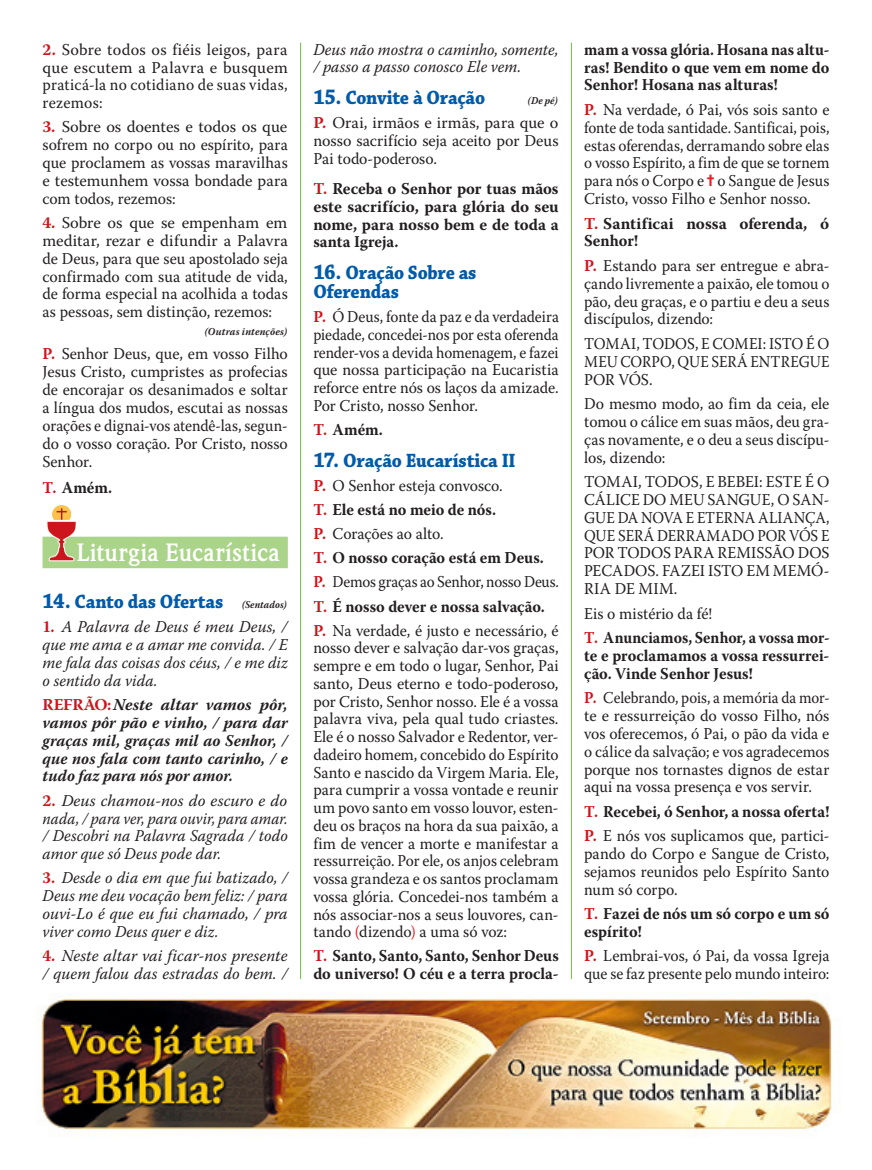
<style>
.page{position:relative;width:872px;height:1170px;background:#fff}
.page>*{position:absolute;margin:0;border:0;box-sizing:border-box;transform-origin:0 0}
.Divisões{font:700 25.5px "Weidemann IT Cby BT";letter-spacing:.005em;color:#fff;scale:.95 1}
.Itens{font:700 20.25px/18.9px "Chaparral Pro";letter-spacing:-.01em;color:#015aaa;scale:.91 1}
.Texto_NORMAL{font:16.5px/17.7px "Warnock Pro";color:#231f20;text-align:justify;scale:.95 1}
.Texto_NORMAL-2{font:16.5px/17.9px "Warnock Pro";color:#231f20;text-align:justify}
.Texto_CANTOS{font:italic 16.5px/17.9px "Warnock Pro";letter-spacing:.005em;color:#231f20;text-align:justify}
.Texto_NORMAL-3{font:16.5px/17.9px "Warnock Pro";color:#231f20;text-align:justify;scale:.9 1}
.Texto_NORMAL-4{font:16.5px/17.7px "Warnock Pro";color:#231f20;text-align:justify;scale:.92 1}
.Texto_NORMAL_sem_lei{font:16.5px/17.9px "Warnock Pro";color:#231f20;text-align:justify;scale:.95 1}
.Texto_CANTOS-2{font:italic 16.5px/17.9px "Warnock Pro";letter-spacing:.005em;color:#231f20;text-align:justify;scale:.95 1}
.Texto_TODOS{font:700 16.5px/17.9px "Warnock Pro";color:#231f20;scale:.95 1}
.Texto_REFRÃO{font:italic 700 16.5px/17.9px "Warnock Pro";letter-spacing:.005em;color:#231f20;text-align:justify}
.Texto_TODOS-2{font:700 16.5px/17.7px "Warnock Pro";color:#231f20;text-align:justify}
.Texto_NORMAL-5{font:16.5px/17.9px "Warnock Pro";color:#231f20;text-align:justify;scale:.96 1}
.Texto_NORMAL_sem_lei-2{font:16.5px/17.9px "Warnock Pro";color:#231f20;text-align:justify;scale:.96 1}
.Texto_TODOS-3{font:700 16.5px/17.9px "Warnock Pro";color:#231f20;text-align:justify;scale:.92 1}
.Texto_TODOS-4{font:700 16.5px/17.9px "Warnock Pro";color:#231f20;text-align:justify;scale:.93 1}
.Texto_TODOS-5{font:700 16.5px/17.7px "Warnock Pro";color:#231f20;scale:.94 1}
.Texto_NORMAL_sem_lei-3{font:16.5px/17.9px "Warnock Pro";color:#231f20;text-align:justify;scale:.92 1}
.Texto_NORMAL-6{font:16.5px "Warnock Pro";color:#231f20;scale:.91 1}
.Texto_NORMAL-7{font:italic 700 10.5px "Warnock Pro";letter-spacing:.025em;color:#231f20;scale:.95 1}
.Itens-2{font:italic 700 10.5px "Warnock Pro";color:#231f20;scale:.91 1}
.s1{font-weight:700;color:#cd151d}
.s2{color:#cd151d}
.s3{font-size:22.5px}
.s4{font-family:"Warnock Pro";font-style:italic;font-size:10.5px;color:#231f20}
.s5{font-weight:700;font-style:normal;color:#cd151d}
.s6{font-style:normal;color:#cd151d}
.s7{color:#ee1d23}
.s8{font-family:"Monotype Sorts";color:#ee1d23}
</style>
<div class="page">
<img style="left:38px;top:957px;width:794px;height:173px">
<div style="left:43px;top:536px;width:245px;height:32px;background:#aad489"></div>
<img style="left:47px;top:505px;width:30px;height:56px">
<hr style="left:300px;top:43px;width:1px;height:936px;background:#71bf44">
<hr style="left:571px;top:43px;width:1px;height:936px;background:#71bf44">
<p class="Texto_NORMAL-2" style="left:43px;top:40px;width:247px"><span class="s1">2.</span> Sobre todos os fiéis leigos, para que escutem a Palavra e busquem praticá-la no cotidiano de suas vidas, rezemos:</p>
<p class="Texto_NORMAL-2" style="left:43px;top:118px;width:247px"><span class="s1">3.</span> Sobre os doentes e todos os que sofrem no corpo ou no espírito, para que proclamem as vossas maravilhas e testemunhem vossa bondade para com todos, rezemos:</p>
<p class="Texto_NORMAL-2" style="left:43px;top:213px;width:247px"><span class="s1">4.</span> Sobre os que se empenham em meditar, rezar e difundir a Palavra de Deus, para que seu apostolado seja confirmado com sua atitude de vida, de forma especial na acolhida a todas as pessoas, sem distinção, rezemos:</p>
<p class="Texto_NORMAL-7" style="left:205px;top:325px;width:88px">(Outras intenções)</p>
<p class="Texto_NORMAL" style="left:43px;top:345px;width:260px"><span class="s1">P.</span> Senhor Deus, que, em vosso Filho Jesus Cristo, cumpristes as profecias de encorajar os desanimados e soltar a língua dos mudos, escutai as nossas orações e dignai-vos atendê-las, segun&shy;do o vosso coração. Por Cristo, nosso Senhor.</p>
<p class="Texto_TODOS" style="left:43px;top:478px;width:75px"><span class="s2">T.</span> Amém.</p>
<p class="Divisões" style="left:77px;top:537px;width:215px">Liturgia Eucarística</p>
<p class="Itens" style="left:43px;top:593px;width:270px"><span class="s3">14.</span> Canto das Ofertas <span class="s4">(Sentados)</span></p>
<p class="Texto_CANTOS" style="left:43px;top:617px;width:247px"><span class="s5">1.</span> A Palavra de Deus é meu Deus, / que me ama e a amar me convida. / E me fala das coisas dos céus, / e me diz o sentido da vida.</p>
<p class="Texto_REFRÃO" style="left:43px;top:695px;width:247px"><span class="s6">REFRÃO:</span> Neste altar vamos pôr, vamos pôr pão e vinho, / para dar graças mil, graças mil ao Senhor, / que nos fala com tanto carinho, / e tudo faz para nós por amor.</p>
<p class="Texto_CANTOS" style="left:43px;top:791px;width:247px"><span class="s5">2.</span> Deus chamou-nos do escuro e do nada, / para ver, para ouvir, para amar. / Descobri na Palavra Sagrada / todo amor que só Deus pode dar.</p>
<p class="Texto_CANTOS-2" style="left:43px;top:868px;width:260px"><span class="s5">3.</span> Desde o dia em que fui batizado, / Deus me deu vocação bem feliz: / para ouvi-Lo é que eu fui chamado, / pra viver como Deus quer e diz.</p>
<p class="Texto_CANTOS" style="left:43px;top:946px;width:247px"><span class="s5">4.</span> Neste altar vai ficar-nos presente / quem falou das estradas do bem. /</p>
<p class="Texto_CANTOS-2" style="left:313px;top:40px;width:260px">Deus não mostra o caminho, somente, / passo a passo conosco Ele vem.</p>
<p class="Itens" style="left:313px;top:89px;width:190px"><span class="s3">15.</span> Convite à Oração</p>
<p class="Itens-2" style="left:528px;top:94px;width:34px">(De pé)</p>
<p class="Texto_NORMAL-2" style="left:313px;top:114px;width:247px"><span class="s1">P.</span> Orai, irmãos e irmãs, para que o nosso sacrifício seja aceito por Deus Pai todo-poderoso.</p>
<p class="Texto_TODOS-2" style="left:313px;top:180px;width:247px"><span class="s2">T.</span> Receba o Senhor por tuas mãos este sacrifício, para glória do seu nome, para nosso bem e de toda a santa Igreja.</p>
<p class="Itens" style="left:313px;top:264px;width:181px"><span class="s3">16.</span> Oração Sobre as<br>Oferendas</p>
<p class="Texto_NORMAL-4" style="left:313px;top:308px;width:268px"><span class="s1">P.</span> Ó Deus, fonte da paz e da verdadeira piedade, concedei-nos por esta oferenda render-vos a devida homenagem, e fazei que nossa participação na Eucaristia reforce entre nós os laços da amizade.<br>Por Cristo, nosso Senhor.</p>
<p class="Texto_TODOS" style="left:313px;top:420px;width:75px"><span class="s2">T.</span> Amém.</p>
<p class="Itens" style="left:313px;top:451px;width:224px"><span class="s3">17.</span> Oração Eucarística II</p>
<p class="Texto_NORMAL" style="left:313px;top:476px;width:201px"><span class="s1">P.</span> O Senhor esteja convosco.</p>
<p class="Texto_TODOS" style="left:313px;top:500px;width:194px"><span class="s2">T.</span> Ele está no meio de nós.</p>
<p class="Texto_NORMAL" style="left:313px;top:524px;width:139px"><span class="s1">P.</span> Corações ao alto.</p>
<p class="Texto_TODOS" style="left:313px;top:548px;width:244px"><span class="s2">T.</span> O nosso coração está em Deus.</p>
<p class="Texto_NORMAL-6" style="left:313px;top:572px;width:271px"><span class="s1">P.</span> Demos graças ao Senhor, nosso Deus.</p>
<p class="Texto_TODOS" style="left:313px;top:597px;width:245px"><span class="s2">T.</span> É nosso dever e nossa salvação.</p>
<p class="Texto_NORMAL" style="left:313px;top:621px;width:260px"><span class="s1">P.</span> Na verdade, é justo e necessário, é nosso dever e salvação dar-vos graças, sempre e em todo o lugar, Senhor, Pai santo, Deus eterno e todo-poderoso, por Cristo, Senhor nosso. Ele é a vossa palavra viva, pela qual tudo criastes.<br>Ele é o nosso Salvador e Redentor, ver&shy;dadeiro homem, concebido do Espírito Santo e nascido da Virgem Maria. Ele, para cumprir a vossa vontade e reunir um povo santo em vosso louvor, esten&shy;deu os braços na hora da sua paixão, a fim de vencer a morte e manifestar a ressurreição. Por ele, os anjos celebram vossa grandeza e os santos proclamam vossa glória. Concedei-nos também a nós associar-nos a seus louvores, can&shy;tando <span class="s7">(</span>dizendo<span class="s7">)</span> a uma só voz:</p>
<p class="Texto_TODOS-5" style="left:313px;top:946px;width:262px"><span class="s2">T.</span> Santo, Santo, Santo, Senhor Deus do universo! O céu e a terra procla-</p>
<p class="Texto_TODOS-4" style="left:584px;top:40px;width:265px">mam a vossa glória. Hosana nas altu&shy;ras! Bendito o que vem em nome do Senhor! Hosana nas alturas!</p>
<p class="Texto_NORMAL" style="left:584px;top:100px;width:260px"><span class="s1">P.</span> Na verdade, ó Pai, vós sois santo e fonte de toda santidade. Santificai, pois, estas oferendas, derramando sobre elas o vosso Espírito, a fim de que se tornem para nós o Corpo e <span class="s8">=</span> o Sangue de Jesus Cristo, vosso Filho e Senhor nosso.</p>
<p class="Texto_TODOS-2" style="left:584px;top:214px;width:246px"><span class="s2">T.</span> Santificai nossa oferenda, ó<br>Senhor!</p>
<p class="Texto_NORMAL-5" style="left:584px;top:256px;width:257px"><span class="s1">P.</span> Estando para ser entregue e abra&shy;çando livremente a paixão, ele tomou o pão, deu graças, e o partiu e deu a seus discípulos, dizendo:</p>
<p class="Texto_NORMAL_sem_lei-3" style="left:584px;top:334px;width:268px">TOMAI, TODOS, E COMEI: ISTO É O MEU CORPO, QUE SERÁ ENTREGUE POR VÓS.</p>
<p class="Texto_NORMAL_sem_lei-2" style="left:584px;top:394px;width:257px">Do mesmo modo, ao fim da ceia, ele tomou o cálice em suas mãos, deu gra&shy;ças novamente, e o deu a seus discípu&shy;los, dizendo:</p>
<p class="Texto_NORMAL_sem_lei" style="left:584px;top:472px;width:260px">TOMAI, TODOS, E BEBEI: ESTE É O CÁLICE DO MEU SANGUE, O SAN-GUE DA NOVA E ETERNA ALIANÇA, QUE SERÁ DERRAMADO POR VÓS E POR TODOS PARA REMISSÃO DOS PECADOS. FAZEI ISTO EM MEMÓ-RIA DE MIM.</p>
<p class="Texto_NORMAL_sem_lei" style="left:584px;top:604px;width:136px">Eis o mistério da fé!</p>
<p class="Texto_TODOS-3" style="left:584px;top:628px;width:268px"><span class="s2">T.</span> Anunciamos, Senhor, a vossa mor&shy;te e proclamamos a vossa ressurrei&shy;ção. Vinde Senhor Jesus!</p>
<p class="Texto_NORMAL-3" style="left:584px;top:688px;width:274px"><span class="s1">P.</span> Celebrando, pois, a memória da mor&shy;te e ressurreição do vosso Filho, nós vos oferecemos, ó Pai, o pão da vida e o cálice da salvação; e vos agradecemos porque nos tornastes dignos de estar aqui na vossa presença e vos servir.</p>
<p class="Texto_TODOS" style="left:584px;top:802px;width:260px"><span class="s2">T.</span> Recebei, ó Senhor, a nossa oferta!</p>
<p class="Texto_NORMAL" style="left:584px;top:826px;width:260px"><span class="s1">P.</span> E nós vos suplicamos que, partici&shy;pando do Corpo e Sangue de Cristo, sejamos reunidos pelo Espírito Santo num só corpo.</p>
<p class="Texto_TODOS" style="left:584px;top:904px;width:260px"><span class="s2">T.</span> Fazei de nós um só corpo e um só espírito!</p>
<p class="Texto_NORMAL" style="left:584px;top:946px;width:260px"><span class="s1">P.</span> Lembrai-vos, ó Pai, da vossa Igreja que se faz presente pelo mundo inteiro:</p>
</div>
